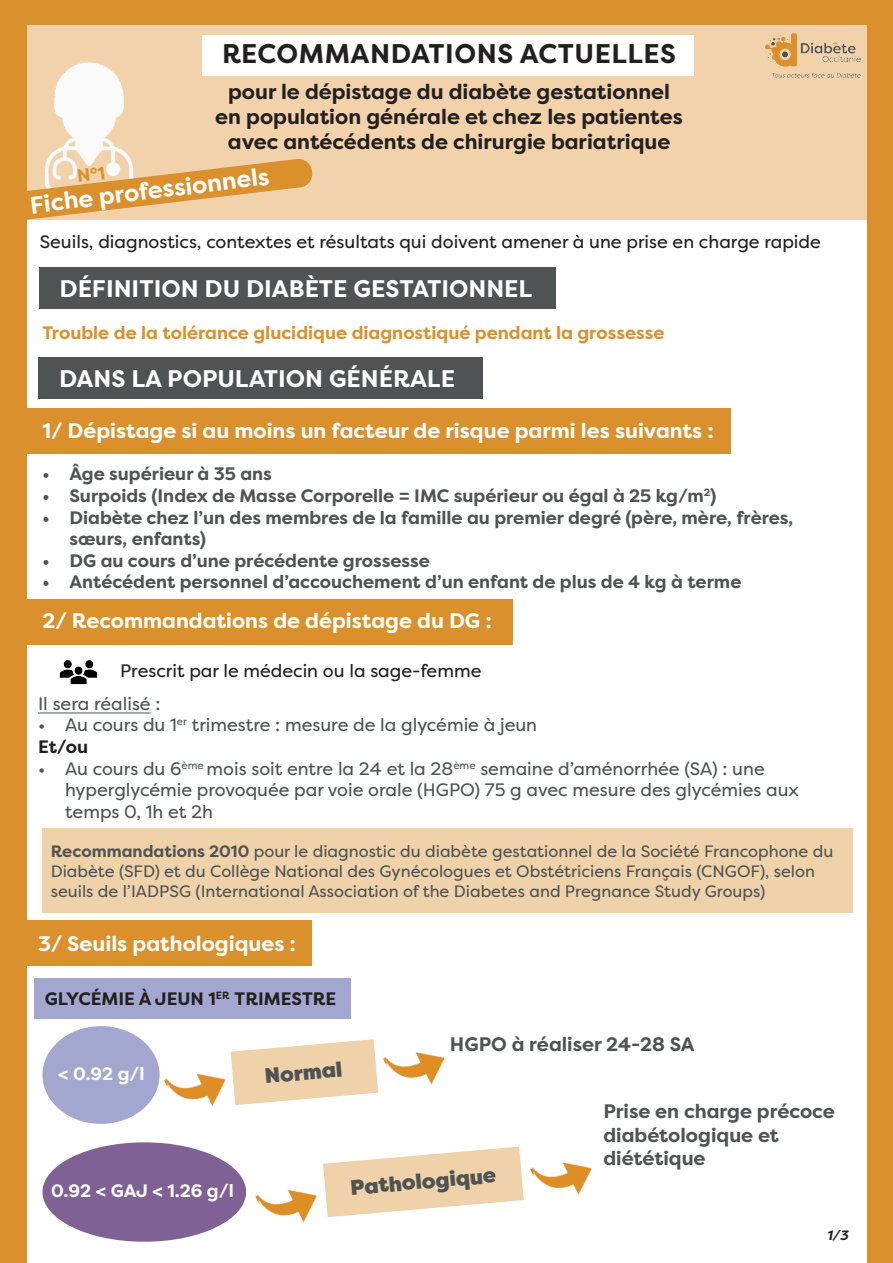
<style>
.page{position:relative;width:893px;height:1263px;background:#fff}
.page>*{position:absolute;margin:0;border:0;box-sizing:border-box;transform-origin:0 0}
.t1{font:700 27px "Filson Pro";letter-spacing:.02em;color:#231f20}
.t2{font:700 24px "Filson Pro";color:#fff}
.t3{font:700 21px/25.2px "Filson Pro";color:#231f20;text-align:center}
.t4{font:700 21px "Filson Pro";color:#fff}
.t5{font:900 21px "Filson Pro";color:#505353}
.t6{font:700 19.5px/23.4px "Filson Pro";color:#505353}
.t7{font:700 18px/21.6px "Filson Pro";color:#505353}
.t8{font:18px/21.6px "Filson Pro";color:#505353}
.t9{font:18px "Filson Pro";color:#231f20}
.t10{font:700 18px "Filson Pro";color:#da902c}
.t11{font:700 18px "Filson Pro";color:#231f20}
.t12{font:700 18px "Filson Pro";color:#fff}
.t13{font:16.5px/19.8px "Filson Pro";color:#505353}
.t14{font:italic 700 13.5px "Filson Pro";color:#231f20}
.s1{font-weight:700;color:#231f20}
.s2{font-weight:700}
</style>
<div class="page">
<div style="left:42px;top:828px;width:811px;height:85px;background:#efd2aa"></div>
<div style="left:10px;top:409px;width:721px;height:45px;background:#da902c"></div>
<div style="left:0;top:0;width:892px;height:219px;background:#f1d2aa"></div>
<div style="left:0;top:0;width:27px;height:1263px;background:#da902c"></div>
<div style="left:867px;top:0;width:26px;height:1263px;background:#da902c"></div>
<div style="left:39px;top:267px;width:517px;height:41px;background:#505353"></div>
<div style="left:0;top:0;width:893px;height:25px;background:#da902c"></div>
<img style="left:765px;top:33px;width:96px;height:45px">
<img style="left:48px;top:62px;width:82px;height:96px">
<hr style="left:38px;top:712px;width:113px;height:1px;background:#505353">
<div style="left:38px;top:358px;width:445px;height:41px;background:#505353"></div>
<div style="left:10px;top:600px;width:502px;height:45px;background:#da902c"></div>
<img style="left:59px;top:660px;width:39px;height:25px">
<div style="left:16px;top:920px;width:296px;height:46px;background:#da902c"></div>
<div style="left:34px;top:978px;width:317px;height:41px;background:#a3a7cf"></div>
<div style="left:42px;top:1026px;width:118px;height:98px;background:#a3a7cf;border-radius:50%"></div>
<img style="left:164px;top:1052px;width:67px;height:54px">
<svg style="left:231px;top:1039px;width:147px;height:66px"></svg>
<div style="left:42px;top:1142px;width:204px;height:100px;background:#7f6195;border-radius:50%"></div>
<img style="left:255px;top:1189px;width:62px;height:33px">
<svg style="left:323px;top:1146px;width:201px;height:71px"></svg>
<div style="left:202px;top:35px;width:491px;height:41px;background:#fff"></div>
<img style="left:383px;top:1052px;width:62px;height:33px">
<img style="left:530px;top:1162px;width:62px;height:33px">
<svg style="left:27px;top:158px;width:286px;height:62px"></svg>
<h1 class="t1" style="left:222px;top:37px;width:455px">RECOMMANDATIONS ACTUELLES</h1>
<p class="t3" style="left:215px;top:79px;width:469px">pour le dépistage du diabète gestationnel en population générale et chez les patientes avec antécédents de chirurgie bariatrique</p>
<h2 class="t2" style="left:28px;top:190px;width:242px;rotate:-7deg">Fiche professionnels</h2>
<p class="t9" style="left:40px;top:230px;width:783px">Seuils, diagnostics, contextes et résultats qui doivent amener à une prise en charge rapide</p>
<h2 class="t2" style="left:60px;top:273px;width:474px">DÉFINITION DU DIABÈTE GESTATIONNEL</h2>
<p class="t10" style="left:42px;top:321px;width:624px">Trouble de la tolérance glucidique diagnostiqué pendant la grossesse</p>
<h2 class="t2" style="left:59px;top:364px;width:397px">DANS LA POPULATION GÉNÉRALE</h2>
<p class="t4" style="left:42px;top:417px;width:673px">1/ Dépistage si au moins un facteur de risque parmi les suivants :</p>
<p class="t7" style="left:42px;top:463px;width:231px">• Âge supérieur à 35 ans</p>
<p class="t7" style="left:42px;top:485px;width:675px">• Surpoids (Index de Masse Corporelle = IMC supérieur ou égal à 25 kg/m<sup>2</sup>)</p>
<p class="t7" style="left:69px;top:507px;width:725px;text-indent:-27px">• Diabète chez l’un des membres de la famille au premier degré (père, mère, frères, sœurs, enfants)</p>
<p class="t7" style="left:42px;top:550px;width:389px">• DG au cours d’une précédente grossesse</p>
<p class="t7" style="left:42px;top:571px;width:700px">• Antécédent personnel d’accouchement d’un enfant de plus de 4 kg à terme</p>
<p class="t4" style="left:42px;top:607px;width:451px">2/ Recommandations de dépistage du DG :</p>
<p class="t9" style="left:120px;top:659px;width:363px">Prescrit par le médecin ou la sage-femme</p>
<p class="t8" style="left:38px;top:692px;width:124px">Il sera réalisé :</p>
<p class="t8" style="left:38px;top:714px;width:501px">• Au cours du 1<sup>er</sup> trimestre : mesure de la glycémie à jeun<br><span class="s1">Et/ou</span></p>
<p class="t8" style="left:65px;top:757px;width:735px;text-indent:-27px">• Au cours du 6<sup>ème</sup> mois soit entre la 24 et la 28<sup>ème</sup> semaine d’aménorrhée (SA) : une hyperglycémie provoquée par voie orale (HGPO) 75 g avec mesure des glycémies aux temps 0, 1h et 2h</p>
<p class="t13" style="left:51px;top:841px;width:784px"><span class="s2">Recommandations 2010</span> pour le diagnostic du diabète gestationnel de la Société Francophone du<br>Diabète (SFD) et du Collège National des Gynécologues et Obstétriciens Français (CNGOF), selon seuils de l’IADPSG (International Association of the Diabetes and Pregnance Study Groups)</p>
<p class="t4" style="left:38px;top:930px;width:259px">3/ Seuils pathologiques :</p>
<p class="t11" style="left:45px;top:988px;width:293px">GLYCÉMIE À JEUN 1<sup>ER</sup> TRIMESTRE</p>
<p class="t12" style="left:58px;top:1062px;width:88px">&lt; 0.92 g/l</p>
<p class="t5" style="left:264px;top:1063px;width:79px;rotate:-5deg">Normal</p>
<p class="t12" style="left:51px;top:1179px;width:184px">0.92 &lt; GAJ &lt; 1.26 g/l</p>
<p class="t6" style="left:450px;top:1032px;width:246px">HGPO à réaliser 24-28 SA</p>
<p class="t5" style="left:349px;top:1174px;width:148px;rotate:-5deg">Pathologique</p>
<p class="t6" style="left:603px;top:1100px;width:233px">Prise en charge précoce diabétologique et diététique</p>
<p class="t14" style="left:827px;top:1226px;width:23px">1/3</p>
</div>
